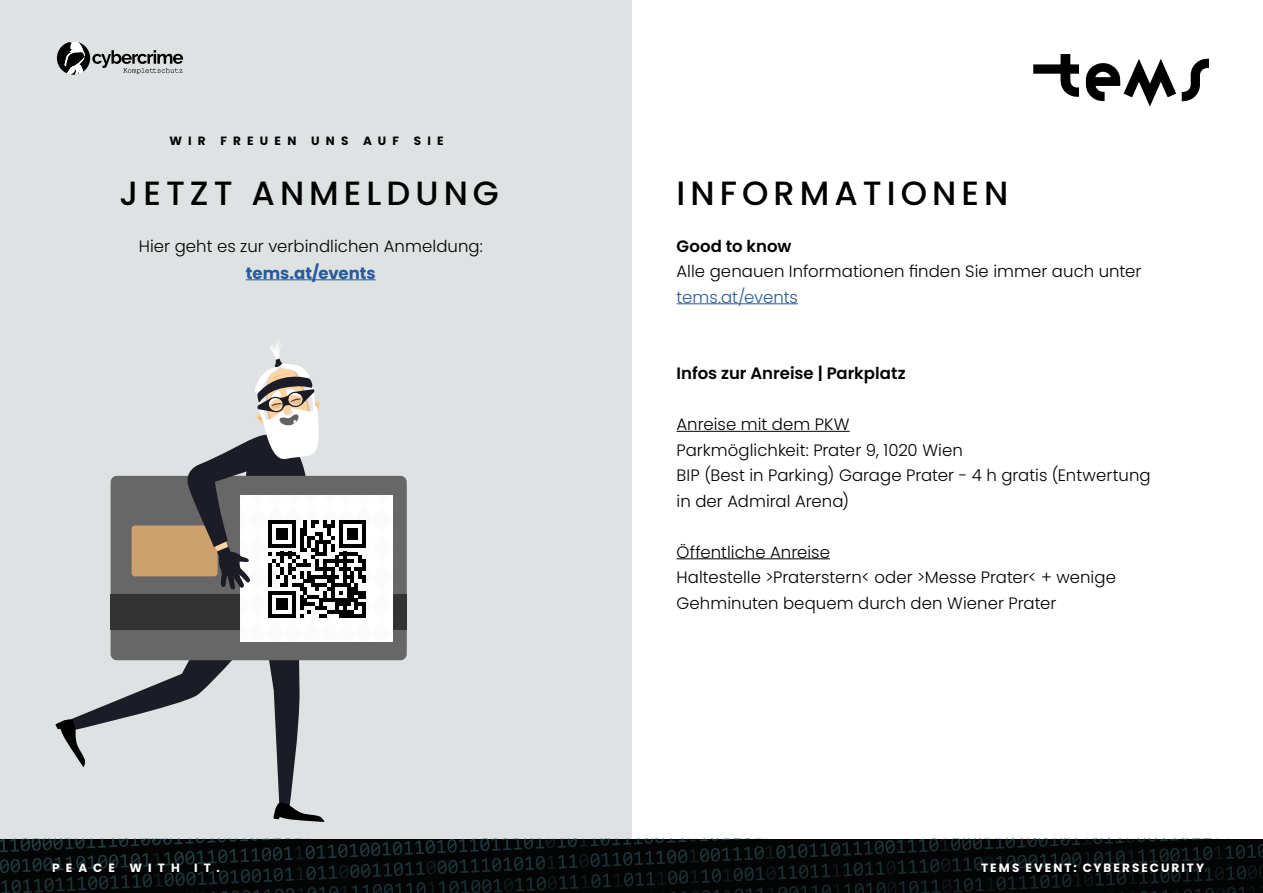
<style>
.page{position:relative;width:1263px;height:893px;background:#fff}
.page>*{position:absolute;margin:0;border:0;box-sizing:border-box;transform-origin:0 0}
.t1{font:500 33.6px "Poppins";letter-spacing:.15em;color:#000}
.t2{font:300 16.5px/25.5px "Poppins";letter-spacing:.005em;color:#000}
.t3{font:600 16.5px "Poppins";color:#000}
.t4{font:300 16.5px "Poppins";letter-spacing:-.005em;color:#275b9b}
.t5{font:700 16.5px "Poppins";color:#275b9b}
.t6{font:700 12px "Poppins";letter-spacing:.175em;color:#fff}
.t7{font:700 12px "Poppins";letter-spacing:.525em;color:#000}
.t8{font:700 12px "Poppins";letter-spacing:.51em;color:#fff}
</style>
<div class="page">
<svg style="left:0;top:839px;width:1263px;height:54px;background:#080d0e"></svg>
<svg style="left:1033px;top:54px;width:46px;height:43px"></svg>
<svg style="left:1182px;top:59px;width:27px;height:42px"></svg>
<svg style="left:1086px;top:59px;width:90px;height:48px"></svg>
<div style="left:0;top:0;width:631px;height:839px;background:#dfe2e3"></div>
<hr style="left:676px;top:303px;width:122px;height:1px;background:#275b9b">
<hr style="left:676px;top:431px;width:174px;height:1px;background:#000">
<hr style="left:676px;top:558px;width:154px;height:1px;background:#000">
<hr style="left:246px;top:279px;width:130px;height:1px;background:#275b9b">
<svg style="left:366px;top:476px;width:41px;height:184px;background:#6d6d6d"></svg>
<div style="left:111px;top:594px;width:296px;height:35px;background:#333"></div>
<div style="left:366px;top:495px;width:26px;height:147px;background:#fdfdfd"></div>
<svg style="left:55px;top:340px;width:311px;height:482px"></svg>
<div style="left:57px;top:41px;width:33px;height:34px;background:#000;border-radius:50%"></div>
<svg style="left:64px;top:41px;width:21px;height:34px"></svg>
<svg style="left:92px;top:50px;width:91px;height:24px"></svg>
<p class="t7" style="left:169px;top:134px;width:276px">WIR FREUEN UNS AUF SIE</p>
<h1 class="t1" style="left:119px;top:174px;width:381px">JETZT ANMELDUNG</h1>
<h1 class="t1" style="left:676px;top:174px;width:333px">INFORMATIONEN</h1>
<p class="t2" style="left:139px;top:233px;width:346px">Hier geht es zur verbindlichen Anmeldung:</p>
<p class="t5" style="left:246px;top:263px;width:131px">tems.at/events</p>
<p class="t3" style="left:676px;top:236px;width:116px">Good to know</p>
<p class="t2" style="left:676px;top:259px;width:466px">Alle genauen Informationen finden Sie immer auch unter</p>
<p class="t4" style="left:676px;top:287px;width:123px">tems.at/events</p>
<p class="t3" style="left:676px;top:364px;width:231px">Infos zur Anreise | Parkplatz</p>
<p class="t2" style="left:676px;top:412px;width:476px">Anreise mit dem PKW<br>Parkmöglichkeit: Prater 9, 1020 Wien<br>BIP (Best in Parking) Garage Prater - 4 h gratis (Entwertung in der Admiral Arena)</p>
<p class="t2" style="left:676px;top:539px;width:441px">Öffentliche Anreise<br>Haltestelle &gt;Praterstern&lt; oder &gt;Messe Prater&lt; + wenige<br>Gehminuten bequem durch den Wiener Prater</p>
<p class="t8" style="left:52px;top:861px;width:169px">PEACE WITH IT.</p>
<p class="t6" style="left:981px;top:861px;width:224px">TEMS EVENT: CYBERSECURITY</p>
</div>
